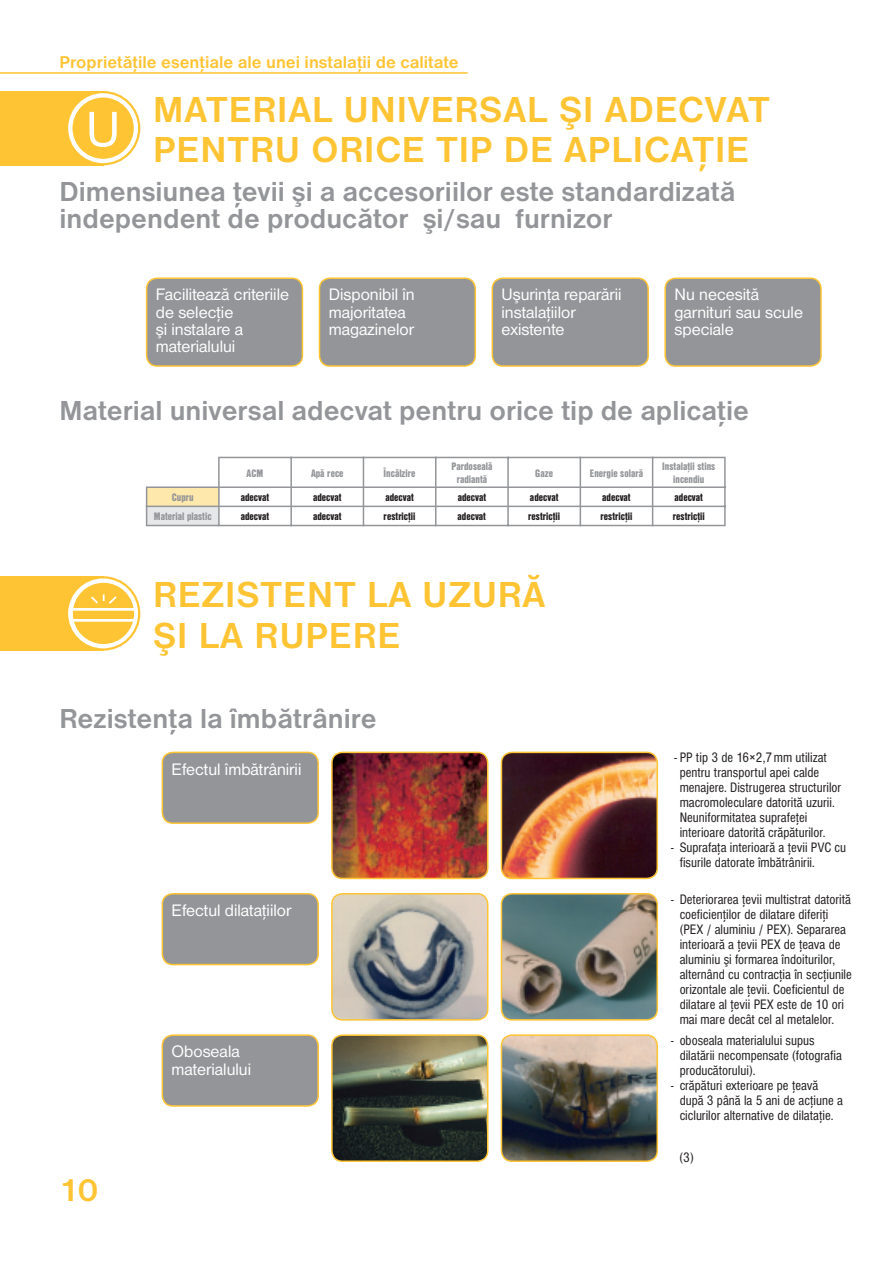
<style>
.page{position:relative;width:893px;height:1263px;background:#fff}
.page>*{position:absolute;margin:0;border:0;box-sizing:border-box;transform-origin:0 0}
.t1{font:700 37.5px/40.5px "Nimbus San DEE";letter-spacing:.025em;color:#fec434}
.t2{font:700 33px "Nimbus San DEE";color:#fec434}
.t3{font:700 28.5px/27px "Nimbus San DEE";color:#939598}
.t4{font:700 17.7px "Nimbus San DEE";color:#fec434}
.t5{font:17.25px/17.2px "Nimbus San DEE";color:#fff}
.t6{font:condensed 14.25px/15px "Nimbus San DEE";color:#231f20}
.t7{font:11.25px "Nimbus San DEE Blac Cond";color:#231f20}
.t8{font:11.25px/13.5px "Nimbus San DEE Blac Cond";color:#939598;text-align:center}
</style>
<div class="page">
<hr style="left:0;top:72px;width:468px;height:2px;background:#fec434">
<div style="left:147px;top:278px;width:155px;height:88px;background:#939598;border-radius:11px"></div>
<div style="left:146px;top:277px;width:157px;height:90px;border:2px solid #fec434;border-radius:11px"></div>
<div style="left:0;top:91px;width:103px;height:74px;background:#fec434"></div>
<svg style="left:67px;top:92px;width:72px;height:72px"></svg>
<div style="left:66px;top:91px;width:74px;height:74px;border:2px solid #fec434;border-radius:50%"></div>
<div style="left:665px;top:278px;width:156px;height:88px;background:#939598;border-radius:11px"></div>
<div style="left:664px;top:277px;width:158px;height:90px;border:2px solid #fec434;border-radius:11px"></div>
<div style="left:319px;top:278px;width:156px;height:88px;background:#939598;border-radius:11px"></div>
<div style="left:319px;top:277px;width:157px;height:90px;border:2px solid #fec434;border-radius:11px"></div>
<div style="left:492px;top:278px;width:156px;height:88px;background:#939598;border-radius:11px"></div>
<div style="left:492px;top:277px;width:157px;height:90px;border:2px solid #fec434;border-radius:11px"></div>
<div style="left:0;top:576px;width:103px;height:75px;background:#fec434"></div>
<svg style="left:67px;top:577px;width:72px;height:72px"></svg>
<div style="left:66px;top:576px;width:74px;height:75px;border:2px solid #fec434;border-radius:50%"></div>
<div style="left:162px;top:752px;width:156px;height:71px;background:#939598;border-radius:11px"></div>
<div style="left:162px;top:752px;width:157px;height:72px;border:2px solid #fec434;border-radius:11px"></div>
<img style="left:332px;top:752px;width:156px;height:126px;border-radius:11px">
<div style="left:331px;top:752px;width:157px;height:127px;border:2px solid #fec434;border-radius:11px"></div>
<img style="left:501px;top:752px;width:156px;height:126px;border-radius:11px">
<div style="left:501px;top:752px;width:157px;height:127px;border:2px solid #fec434;border-radius:11px"></div>
<div style="left:162px;top:894px;width:156px;height:70px;background:#939598;border-radius:11px"></div>
<div style="left:162px;top:893px;width:157px;height:72px;border:2px solid #fec434;border-radius:11px"></div>
<div style="left:162px;top:1035px;width:156px;height:71px;background:#939598;border-radius:11px"></div>
<div style="left:162px;top:1034px;width:157px;height:73px;border:2px solid #fec434;border-radius:11px"></div>
<img style="left:332px;top:894px;width:156px;height:126px;border-radius:11px">
<div style="left:331px;top:893px;width:157px;height:127px;border:2px solid #fec434;border-radius:11px"></div>
<img style="left:501px;top:894px;width:156px;height:126px;border-radius:11px">
<div style="left:501px;top:893px;width:157px;height:127px;border:2px solid #fec434;border-radius:11px"></div>
<img style="left:332px;top:1035px;width:156px;height:126px;border-radius:11px">
<div style="left:331px;top:1034px;width:157px;height:128px;border:2px solid #fec434;border-radius:11px"></div>
<img style="left:501px;top:1035px;width:156px;height:126px;border-radius:11px">
<div style="left:501px;top:1034px;width:157px;height:128px;border:2px solid #fec434;border-radius:11px"></div>
<div style="left:147px;top:487px;width:72px;height:19px;background:#ffe8ab"></div>
<div style="left:147px;top:506px;width:72px;height:19px;background:#e6e7e9"></div>
<hr style="left:218px;top:457px;width:72px;height:1px;background:#939598">
<hr style="left:218px;top:458px;width:2px;height:28px;background:#939598">
<hr style="left:292px;top:457px;width:71px;height:1px;background:#939598">
<hr style="left:290px;top:457px;width:2px;height:29px;background:#939598">
<hr style="left:364px;top:457px;width:71px;height:1px;background:#939598">
<hr style="left:436px;top:457px;width:71px;height:1px;background:#939598">
<hr style="left:509px;top:457px;width:71px;height:1px;background:#939598">
<hr style="left:507px;top:457px;width:2px;height:29px;background:#939598">
<hr style="left:581px;top:457px;width:71px;height:1px;background:#939598">
<hr style="left:653px;top:457px;width:73px;height:1px;background:#939598">
<hr style="left:724px;top:458px;width:2px;height:28px;background:#939598">
<hr style="left:146px;top:486px;width:74px;height:2px;background:#939598">
<hr style="left:220px;top:486px;width:72px;height:2px;background:#939598">
<hr style="left:292px;top:486px;width:72px;height:2px;background:#939598">
<hr style="left:364px;top:486px;width:72px;height:2px;background:#939598">
<hr style="left:436px;top:486px;width:73px;height:2px;background:#939598">
<hr style="left:509px;top:486px;width:72px;height:2px;background:#939598">
<hr style="left:581px;top:486px;width:72px;height:2px;background:#939598">
<hr style="left:653px;top:486px;width:73px;height:2px;background:#939598">
<hr style="left:146px;top:506px;width:74px;height:1px;background:#939598">
<svg style="left:146px;top:488px;width:1px;height:37px"></svg>
<hr style="left:220px;top:506px;width:72px;height:1px;background:#939598">
<svg style="left:218px;top:488px;width:2px;height:38px"></svg>
<hr style="left:292px;top:506px;width:72px;height:1px;background:#939598">
<svg style="left:290px;top:488px;width:2px;height:38px"></svg>
<hr style="left:364px;top:506px;width:72px;height:1px;background:#939598">
<svg style="left:363px;top:457px;width:1px;height:69px"></svg>
<hr style="left:436px;top:506px;width:73px;height:1px;background:#939598">
<svg style="left:435px;top:457px;width:1px;height:69px"></svg>
<hr style="left:509px;top:506px;width:72px;height:1px;background:#939598">
<svg style="left:507px;top:488px;width:2px;height:38px"></svg>
<hr style="left:581px;top:506px;width:72px;height:1px;background:#939598">
<svg style="left:580px;top:457px;width:1px;height:69px"></svg>
<hr style="left:653px;top:506px;width:73px;height:1px;background:#939598">
<svg style="left:652px;top:457px;width:1px;height:69px"></svg>
<svg style="left:724px;top:488px;width:2px;height:37px"></svg>
<hr style="left:146px;top:525px;width:72px;height:1px;background:#939598">
<hr style="left:220px;top:525px;width:70px;height:1px;background:#939598">
<hr style="left:292px;top:525px;width:71px;height:1px;background:#939598">
<hr style="left:364px;top:525px;width:71px;height:1px;background:#939598">
<hr style="left:436px;top:525px;width:71px;height:1px;background:#939598">
<hr style="left:509px;top:525px;width:71px;height:1px;background:#939598">
<hr style="left:581px;top:525px;width:71px;height:1px;background:#939598">
<hr style="left:653px;top:525px;width:73px;height:1px;background:#939598">
<div style="left:72px;top:98px;width:62px;height:61px;background:#fec434;border-radius:50%"></div>
<svg style="left:89px;top:112px;width:28px;height:35px"></svg>
<div style="left:73px;top:583px;width:61px;height:61px;background:#fec434;border-radius:50%"></div>
<div style="left:69px;top:608px;width:68px;height:14px;border:3px solid #fff"></div>
<svg style="left:91px;top:594px;width:26px;height:10px"></svg>
<p class="t4" style="left:60px;top:55px;width:401px">Proprietăţile esenţiale ale unei instalaţii de calitate</p>
<h1 class="t1" style="left:153px;top:93px;width:618px">MATERIAL UNIVERSAL ŞI ADECVAT<br>PENTRU ORICE TIP DE APLICAŢIE</h1>
<h3 class="t3" style="left:60px;top:181px;width:677px">Dimensiunea ţevii şi a accesoriilor este standardizată independent de producător şi/sau furnizor</h3>
<p class="t5" style="left:329px;top:288px;width:88px">Disponibil în majoritatea magazinelor</p>
<p class="t5" style="left:502px;top:288px;width:122px">Uşurinţa reparării instalaţiilor existente</p>
<p class="t5" style="left:156px;top:288px;width:135px">Facilitează criteriile de selecţie<br>şi instalare a materialului</p>
<p class="t5" style="left:674px;top:288px;width:130px">Nu necesită garnituri sau scule speciale</p>
<h3 class="t3" style="left:60px;top:399px;width:691px">Material universal adecvat pentru orice tip de aplicaţie</h3>
<p class="t8" style="left:247px;top:467px;width:18px">ACM</p>
<p class="t8" style="left:311px;top:467px;width:34px">Apă rece</p>
<p class="t8" style="left:384px;top:467px;width:33px">Încălzire</p>
<p class="t8" style="left:451px;top:460px;width:42px">Pardoseală radiantă</p>
<p class="t8" style="left:535px;top:467px;width:19px">Gaze</p>
<p class="t8" style="left:590px;top:467px;width:55px">Energie solară</p>
<p class="t8" style="left:662px;top:460px;width:54px">Instalaţii stins incendiu</p>
<p class="t8" style="left:172px;top:492px;width:23px">Cupru</p>
<p class="t7" style="left:241px;top:493px;width:30px">adecvat</p>
<p class="t7" style="left:313px;top:493px;width:30px">adecvat</p>
<p class="t7" style="left:385px;top:493px;width:30px">adecvat</p>
<p class="t7" style="left:458px;top:493px;width:30px">adecvat</p>
<p class="t7" style="left:530px;top:493px;width:30px">adecvat</p>
<p class="t7" style="left:602px;top:493px;width:30px">adecvat</p>
<p class="t7" style="left:675px;top:493px;width:30px">adecvat</p>
<p class="t8" style="left:154px;top:511px;width:59px">Material plastic</p>
<p class="t7" style="left:241px;top:512px;width:30px">adecvat</p>
<p class="t7" style="left:313px;top:512px;width:30px">adecvat</p>
<p class="t7" style="left:384px;top:512px;width:33px">restricţii</p>
<p class="t7" style="left:458px;top:512px;width:30px">adecvat</p>
<p class="t7" style="left:528px;top:512px;width:33px">restricţii</p>
<p class="t7" style="left:600px;top:512px;width:33px">restricţii</p>
<p class="t7" style="left:673px;top:512px;width:33px">restricţii</p>
<h1 class="t1" style="left:153px;top:578px;width:394px">REZISTENT LA UZURĂ<br>ŞI LA RUPERE</h1>
<h3 class="t3" style="left:60px;top:708px;width:319px">Rezistenţa la îmbătrânire</h3>
<p class="t5" style="left:172px;top:762px;width:131px">Efectul îmbătrânirii</p>
<p class="t5" style="left:172px;top:903px;width:121px">Efectul dilataţiilor</p>
<h2 class="t2" style="left:59px;top:1177px;width:41px">10</h2>
<p class="t5" style="left:172px;top:1044px;width:81px">Oboseala materialului</p>
<p class="t6" style="left:680px;top:751px;width:163px;text-indent:-5px">- PP tip 3 de 16×2,7 mm utilizat pentru transportul apei calde menajere. Distrugerea structurilor macromoleculare datorită uzurii.<br>Neuniformitatea suprafeţei interioare datorită crăpăturilor.</p>
<p class="t6" style="left:680px;top:841px;width:168px;text-indent:-9px">- Suprafaţa interioară a ţevii PVC cu fisurile datorate îmbătrânirii.</p>
<p class="t6" style="left:680px;top:893px;width:174px;text-indent:-9px">- Deteriorarea ţevii multistrat datorită coeficienţilor de dilatare diferiţi (PEX / aluminiu / PEX). Separarea interioară a ţevii PEX de ţeava de aluminiu şi formarea îndoiturilor, alternând cu contracţia în secţiunile orizontale ale ţevii. Coeficientul de dilatare al ţevii PEX este de 10 ori mai mare decât cel al metalelor.</p>
<p class="t6" style="left:680px;top:1034px;width:164px;text-indent:-9px">- oboseala materialului supus dilatării necompensate (fotografia producătorului).</p>
<p class="t6" style="left:680px;top:1079px;width:165px;text-indent:-9px">- crăpături exterioare pe ţeavă după 3 până la 5 ani de acţiune a ciclurilor alternative de dilataţie.</p>
<p class="t6" style="left:679px;top:1151px;width:16px">(3)</p>
</div>
